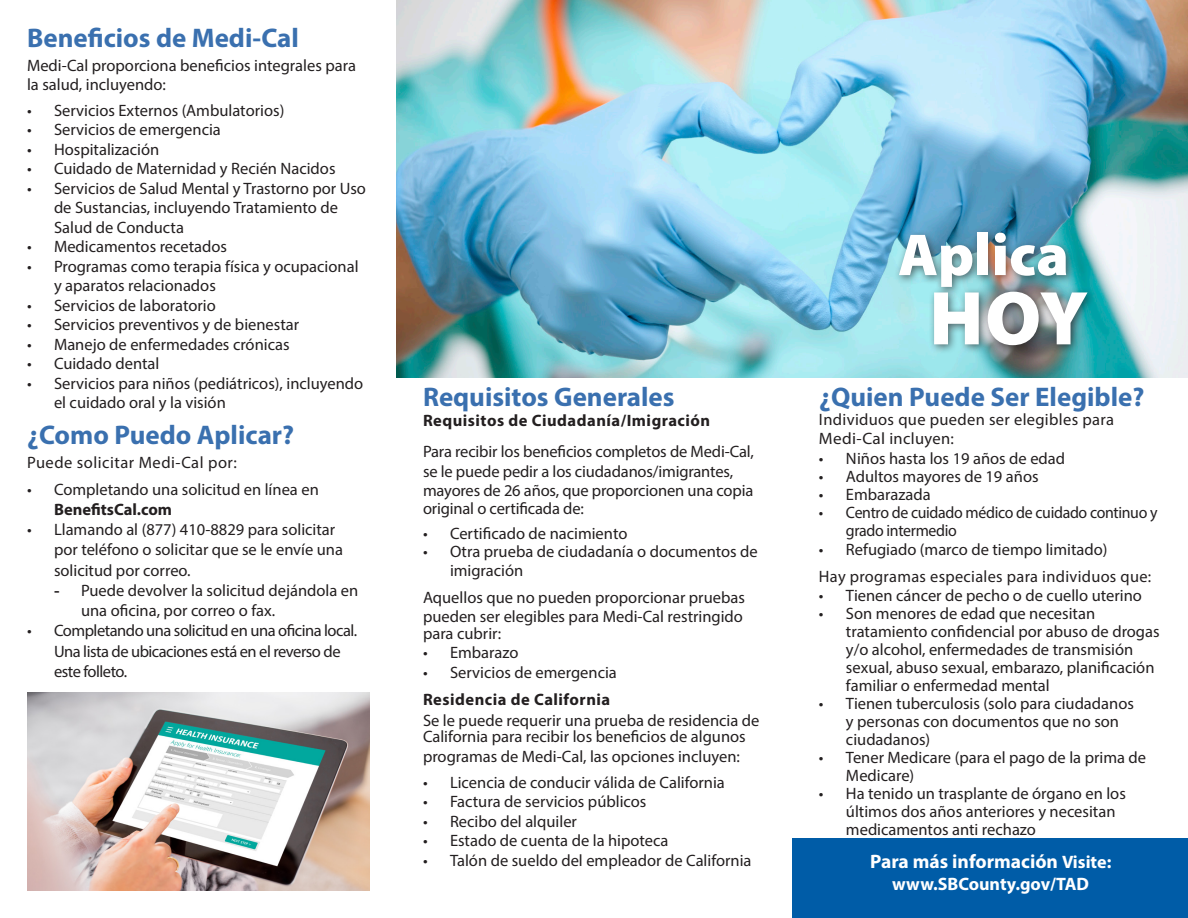
<style>
.page{position:relative;width:1188px;height:918px;background:#fff}
.page>*{position:absolute;margin:0;border:0;box-sizing:border-box;transform-origin:0 0}
.t1{font:900 76.95px "Myriad Pro";color:#fff}
.t2{font:900 59.7px "Myriad Pro";color:#fff}
.t3{font:700 27px "Myriad Pro";color:#3a70af}
.t4{font:700 19.5px "Myriad Pro";color:#fff}
.t5{font:700 18px "Myriad Pro";color:#fff}
.t6{font:16.5px/19.5px "Myriad Pro";color:#231f20}
.t7{font:16.5px/20.2px "Myriad Pro";letter-spacing:-.03em;color:#231f20}
.t8{font:16.5px/19.5px "Myriad Pro";letter-spacing:.02em;color:#231f20}
.t9{font:16.5px/18px "Myriad Pro";letter-spacing:-.02em;color:#231f20;scale:.96 1}
.t10{font:16.5px "Myriad Pro";letter-spacing:.03em;color:#231f20}
.s1{font-weight:700}
.s2{font-family:"Arial"}
.s3{font-size:18px}
</style>
<div class="page">
<img style="left:396px;top:0;width:792px;height:378px">
<div style="left:894px;top:227px;width:203px;height:128px;background:#231f20;opacity:.65"></div>
<img style="left:27px;top:692px;width:342px;height:199px">
<div style="left:792px;top:838px;width:396px;height:80px;background:#005ca7"></div>
<p class="t3" style="left:27px;top:21px;width:273px">Beneficios de Medi-Cal</p>
<p class="t6" style="left:27px;top:55px;width:330px">Medi-Cal proporciona beneficios integrales para la salud, incluyendo:</p>
<p class="t6" style="left:27px;top:100px;width:259px">• Servicios Externos (Ambulatorios)</p>
<p class="t6" style="left:27px;top:120px;width:195px">• Servicios de emergencia</p>
<p class="t6" style="left:27px;top:139px;width:134px">• Hospitalización</p>
<p class="t6" style="left:27px;top:159px;width:310px">• Cuidado de Maternidad y Recién Nacidos</p>
<p class="t6" style="left:54px;top:178px;width:313px;text-indent:-27px">• Servicios de Salud Mental y Trastorno por Uso de Sustancias, incluyendo Tratamiento de<br>Salud de Conducta</p>
<p class="t6" style="left:27px;top:237px;width:202px">• Medicamentos recetados</p>
<p class="t6" style="left:54px;top:256px;width:306px;text-indent:-27px">• Programas como terapia física y ocupacional y aparatos relacionados</p>
<p class="t6" style="left:27px;top:295px;width:190px">• Servicios de laboratorio</p>
<p class="t6" style="left:27px;top:315px;width:274px">• Servicios preventivos y de bienestar</p>
<p class="t6" style="left:27px;top:334px;width:264px">• Manejo de enfermedades crónicas</p>
<p class="t6" style="left:27px;top:354px;width:134px">• Cuidado dental</p>
<p class="t6" style="left:54px;top:373px;width:311px;text-indent:-27px">• Servicios para niños (pediátricos), incluyendo el cuidado oral y la visión</p>
<p class="t2" style="left:898px;top:215px;width:172px">Aplica</p>
<p class="t1" style="left:929px;top:267px;width:160px">HOY</p>
<p class="t3" style="left:423px;top:380px;width:253px">Requisitos Generales</p>
<p class="t3" style="left:819px;top:380px;width:327px">¿Quien Puede Ser Elegible?</p>
<p class="t8" style="left:819px;top:409px;width:297px">Individuos que pueden ser elegibles para<br>Medi-Cal incluyen:</p>
<p class="t6" style="left:819px;top:448px;width:248px">• Niños hasta los 19 años de edad</p>
<p class="t6" style="left:819px;top:466px;width:221px">• Adultos mayores de 19 años</p>
<p class="t6" style="left:819px;top:484px;width:113px">• Embarazada</p>
<p class="t9" style="left:846px;top:503px;width:326px;text-indent:-27px">• Centro de cuidado médico de cuidado continuo y grado intermedio</p>
<p class="t6" style="left:819px;top:540px;width:290px">• Refugiado (marco de tiempo limitado)</p>
<p class="t8" style="left:819px;top:566px;width:334px">Hay programas especiales para individuos que:</p>
<p class="t6" style="left:819px;top:586px;width:324px">• Tienen cáncer de pecho o de cuello uterino</p>
<p class="t6" style="left:846px;top:604px;width:315px;line-height:18px;text-indent:-27px">• Son menores de edad que necesitan tratamiento confidencial por abuso de drogas y/o alcohol, enfermedades de transmisión sexual, abuso sexual, embarazo, planificación familiar o enfermedad mental</p>
<p class="t6" style="left:846px;top:694px;width:289px;line-height:18px;text-indent:-27px">• Tienen tuberculosis (solo para ciudadanos y personas con documentos que no son ciudadanos)</p>
<p class="t6" style="left:846px;top:748px;width:302px;line-height:18px;text-indent:-27px">• Tener Medicare (para el pago de la prima de<br>Medicare)</p>
<p class="t6" style="left:846px;top:784px;width:281px;line-height:18px;text-indent:-27px">• Ha tenido un trasplante de órgano en los últimos dos años anteriores y necesitan medicamentos anti rechazo</p>
<p class="t3" style="left:27px;top:417px;width:269px">¿Como Puedo Aplicar?</p>
<p class="t6" style="left:423px;top:404px;width:332px;line-height:31.5px"><span class="s1">Requisitos de Ciudadanía/Imigración<br></span>Para recibir los beneficios completos de Medi-Cal,</p>
<p class="t6" style="left:423px;top:461px;width:332px">se le puede pedir a los ciudadanos/imigrantes, mayores de 26 años, que proporcionen una copia</p>
<p class="t6" style="left:423px;top:498px;width:162px">original o certificada de:</p>
<p class="t6" style="left:423px;top:523px;width:206px">• Certificado de nacimiento</p>
<p class="t6" style="left:450px;top:541px;width:309px;text-indent:-27px">• Otra prueba de ciudadanía o documentos de imigración</p>
<p class="t6" style="left:423px;top:587px;width:323px">Aquellos que no pueden proporcionar pruebas pueden ser elegibles para Medi-Cal restringido</p>
<p class="t6" style="left:423px;top:623px;width:80px">para cubrir:</p>
<p class="t6" style="left:423px;top:642px;width:97px">• Embarazo</p>
<p class="t6" style="left:423px;top:662px;width:195px">• Servicios de emergencia</p>
<p class="t6" style="left:423px;top:688px;width:338px;line-height:21px"><span class="s1">Residencia de California<br></span>Se le puede requerir una prueba de residencia de</p>
<p class="t6" style="left:423px;top:726px;width:324px">California para recibir los beneficios de algunos programas de Medi-Cal, las opciones incluyen:</p>
<p class="t6" style="left:423px;top:772px;width:303px">• Licencia de conducir válida de California</p>
<p class="t6" style="left:423px;top:792px;width:225px">• Factura de servicios públicos</p>
<p class="t6" style="left:423px;top:811px;width:156px">• Recibo del alquiler</p>
<p class="t6" style="left:423px;top:831px;width:247px">• Estado de cuenta de la hipoteca</p>
<p class="t6" style="left:423px;top:850px;width:330px">• Talón de sueldo del empleador de California</p>
<p class="t10" style="left:27px;top:452px;width:212px">Puede solicitar Medi-Cal por:</p>
<p class="t6" style="left:54px;top:479px;width:266px;line-height:20.2px;text-indent:-27px">• Completando una solicitud en línea en<br><span class="s1">BenefitsCal.com</span></p>
<p class="t6" style="left:54px;top:519px;width:291px;line-height:20.2px;text-indent:-27px">• Llamando al (877) 410-8829 para solicitar por teléfono o solicitar que se le envíe una solicitud por correo.</p>
<p class="t6" style="left:81px;top:580px;width:279px;line-height:20.2px;text-indent:-27px"><span class="s2">-</span> Puede devolver la solicitud dejándola en una oficina, por correo o fax.</p>
<p class="t7" style="left:54px;top:620px;width:305px;text-indent:-27px">• Completando una solicitud en una oficina local.<br>Una lista de ubicaciones está en el reverso de este folleto.</p>
<p class="t4" style="left:870px;top:849px;width:243px">Para más información <span class="s3">Visite:</span></p>
<p class="t5" style="left:892px;top:872px;width:198px">www.SBCounty.gov/TAD</p>
</div>
